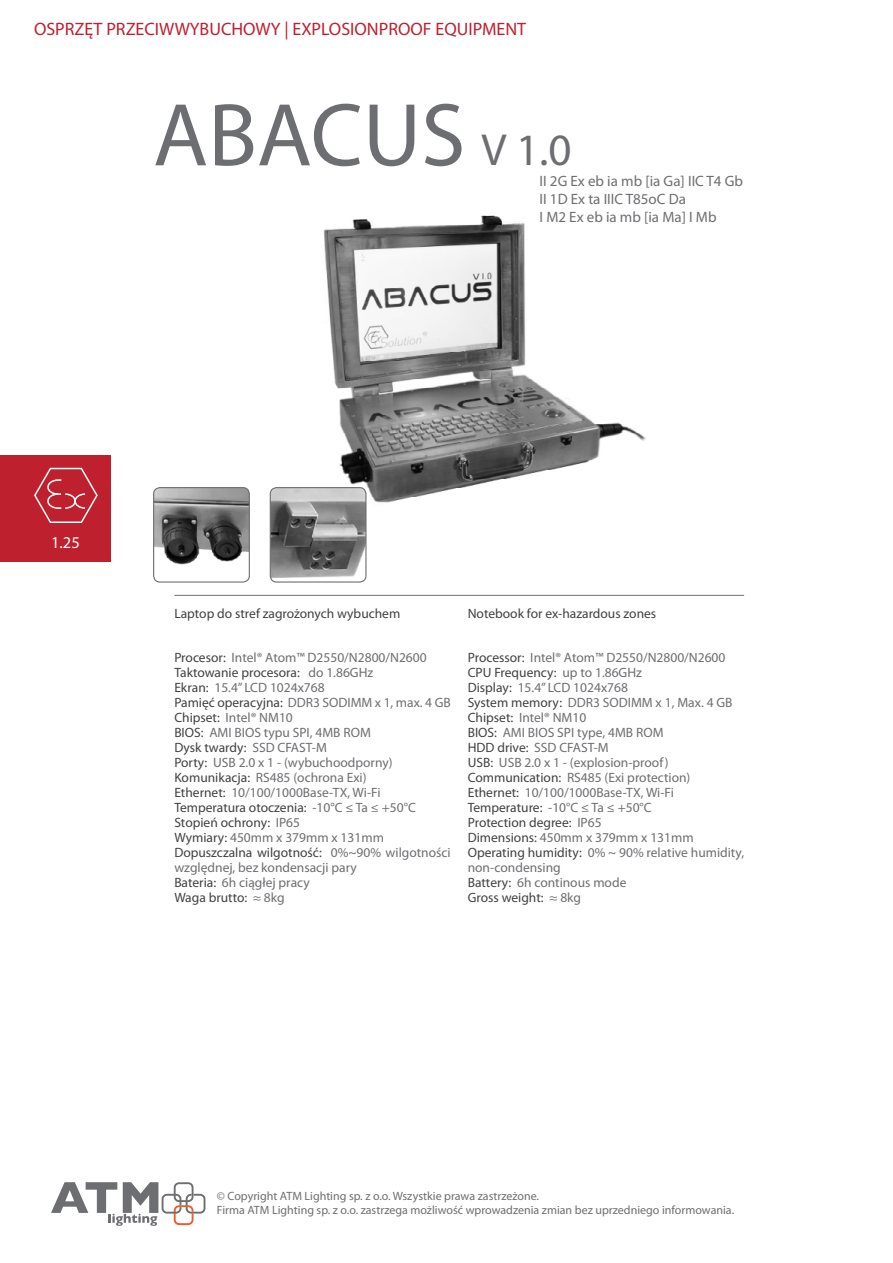
<style>
.page{position:relative;width:893px;height:1263px;background:#fff}
.page>*{position:absolute;margin:0;border:0;box-sizing:border-box;transform-origin:0 0}
.t1{font:90px "Myriad Pro";color:#6d6e71}
.t2{font:18px "Myriad Pro";color:#bf202e}
.t3{font:16.5px "Myriad Pro";color:#fff}
.t4{font:15px/18px "Myriad Pro";color:#6d6e71}
.t5{font:13.5px/15px "Myriad Pro";color:#6d6e71}
.t6{font:13.5px "Myriad Pro";color:#414042}
.t7{font:12px/14.4px "Myriad Pro";color:#6d6e71}
.s1{font-size:45px}
.s2{color:#414042}
</style>
<div class="page">
<img style="left:323px;top:215px;width:323px;height:288px">
<img style="left:155px;top:489px;width:93px;height:92px">
<div style="left:153px;top:487px;width:97px;height:96px;border:1px solid #6d6e71;border-radius:6px"></div>
<img style="left:270px;top:488px;width:96px;height:93px">
<div style="left:270px;top:487px;width:97px;height:96px;border:1px solid #6d6e71;border-radius:6px"></div>
<hr style="left:174px;top:595px;width:570px;height:1px;background:#6d6e71">
<svg style="left:51px;top:1182px;width:155px;height:44px"></svg>
<div style="left:0;top:455px;width:111px;height:106px;background:#bf202e"></div>
<svg style="left:34px;top:467px;width:64px;height:56px"></svg>
<h2 class="t2" style="left:34px;top:18px;width:494px">OSPRZĘT PRZECIWWYBUCHOWY | EXPLOSIONPROOF EQUIPMENT</h2>
<h1 class="t1" style="left:153px;top:80px;width:420px">ABACUS <span class="s1">V 1.0</span></h1>
<p class="t4" style="left:540px;top:172px;width:205px">II 2G Ex eb ia mb [ia Ga] IIC T4 Gb<br>II 1D Ex ta IIIC T85oC Da<br>I M2 Ex eb ia mb [ia Ma] I Mb</p>
<p class="t3" style="left:51px;top:532px;width:30px">1.25</p>
<p class="t6" style="left:174px;top:605px;width:227px">Laptop do stref zagrożonych wybuchem</p>
<p class="t6" style="left:468px;top:605px;width:190px">Notebook for ex-hazardous zones</p>
<p class="t5" style="left:174px;top:649px;width:278px"><span class="s2">Procesor:</span> Intel® Atom™ D2550/N2800/N2600<br><span class="s2">Taktowanie procesora:</span> do 1.86GHz<br><span class="s2">Ekran:</span> 15.4” LCD 1024x768<br><span class="s2">Pamięć operacyjna:</span> DDR3 SODIMM x 1, max. 4 GB<br><span class="s2">Chipset:</span> Intel® NM10<br><span class="s2">BIOS:</span> AMI BIOS typu SPI, 4MB ROM<br><span class="s2">Dysk twardy:</span> SSD CFAST-M<br><span class="s2">Porty:</span> USB 2.0 x 1 - (wybuchoodporny)<br><span class="s2">Komunikacja:</span> RS485 (ochrona Exi)<br><span class="s2">Ethernet:</span> 10/100/1000Base-TX, Wi-Fi<br><span class="s2">Temperatura otoczenia:</span> -10°C ≤ Ta ≤ +50°C<br><span class="s2">Stopień ochrony:</span> IP65<br><span class="s2">Wymiary:</span> 450mm x 379mm x 131mm<br><span class="s2">Dopuszczalna wilgotność:</span> 0%~90% wilgotności względnej, bez kondensacji pary<br><span class="s2">Bateria:</span> 6h ciągłej pracy<br><span class="s2">Waga brutto:</span> ≈ 8kg</p>
<p class="t5" style="left:468px;top:649px;width:278px"><span class="s2">Processor:</span> Intel® Atom™ D2550/N2800/N2600<br><span class="s2">CPU Frequency:</span> up to 1.86GHz<br><span class="s2">Display:</span> 15.4” LCD 1024x768<br><span class="s2">System memory:</span> DDR3 SODIMM x 1, Max. 4 GB<br><span class="s2">Chipset:</span> Intel® NM10<br><span class="s2">BIOS:</span> AMI BIOS SPI type, 4MB ROM<br><span class="s2">HDD drive:</span> SSD CFAST-M<br><span class="s2">USB:</span> USB 2.0 x 1 - (explosion-proof)<br><span class="s2">Communication:</span> RS485 (Exi protection)<br><span class="s2">Ethernet:</span> 10/100/1000Base-TX, Wi-Fi<br><span class="s2">Temperature:</span> -10°C ≤ Ta ≤ +50°C<br><span class="s2">Protection degree:</span> IP65<br><span class="s2">Dimensions:</span> 450mm x 379mm x 131mm<br><span class="s2">Operating humidity:</span> 0% ~ 90% relative humidity, non-condensing<br><span class="s2">Battery:</span> 6h continous mode<br><span class="s2">Gross weight:</span> ≈ 8kg</p>
<p class="t7" style="left:217px;top:1188px;width:519px">© Copyright ATM Lighting sp. z o.o. Wszystkie prawa zastrzeżone.<br>Firma ATM Lighting sp. z o.o. zastrzega możliwość wprowadzenia zmian bez uprzedniego informowania.</p>
</div>
